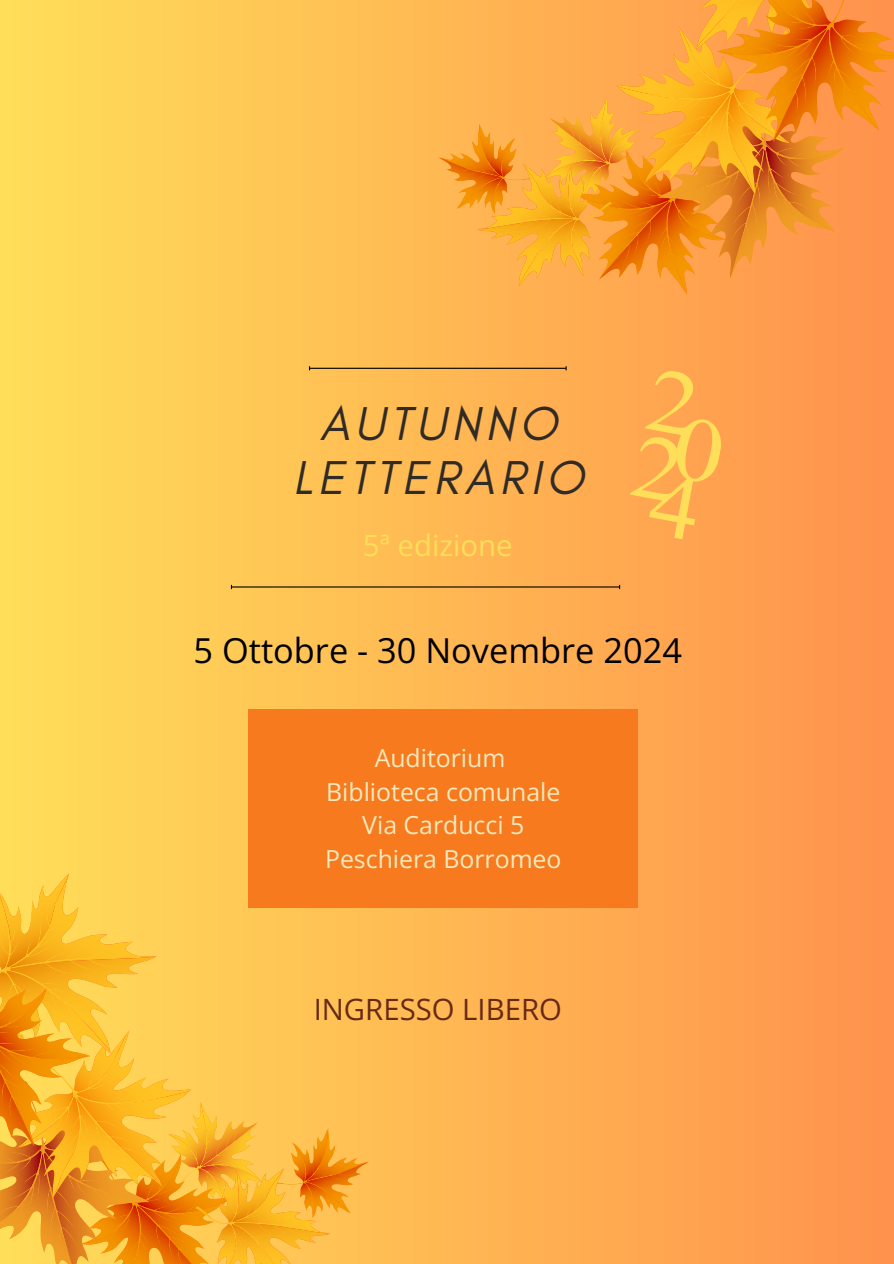
<style>
.page{position:relative;width:894px;height:1264px;background:#fff}
.page>*{position:absolute;margin:0;border:0;box-sizing:border-box;transform-origin:0 0}
.t1{font:italic 48.45px/54px "Glacial Indifference";letter-spacing:.1em;color:#312b26;text-align:center}
.t2{font:34.35px "Open Sans";color:#000}
.t3{font:29.25px "Open Sans";color:#662a16}
.t4{font:29.25px "Open Sans";color:#ffde59}
.t5{font:24.75px/33.8px "Open Sans";color:#f4e9bd;text-align:center}
</style>
<div class="page">
<div style="left:0;top:0;width:893px;height:1263px;background:linear-gradient(to right,#ffde59,#ff924d)"></div>
<div style="left:248px;top:709px;width:389px;height:198px;background:#f77a1e"></div>
<hr style="left:232px;top:586px;width:387px;height:1px;background:#000">
<hr style="left:310px;top:368px;width:255px;height:1px;background:#000">
<svg style="left:438px;top:0;width:455px;height:294px;background:#f89e37"></svg>
<svg style="left:0;top:873px;width:369px;height:390px;background:#f9b53b"></svg>
<svg style="left:623px;top:367px;width:110px;height:176px;background:#ffae51"></svg>
<h1 class="t1" style="left:293px;top:396px;width:292px">AUTUNNO<br>LETTERARIO</h1>
<p class="t4" style="left:363px;top:525px;width:151px">5ª edizione</p>
<h2 class="t2" style="left:193px;top:625px;width:490px">5 Ottobre - 30 Novembre 2024</h2>
<p class="t5" style="left:325px;top:740px;width:238px">Auditorium<br>Biblioteca comunale<br>Via Carducci 5<br>Peschiera Borromeo</p>
<p class="t3" style="left:313px;top:988px;width:250px">INGRESSO LIBERO</p>
</div>
